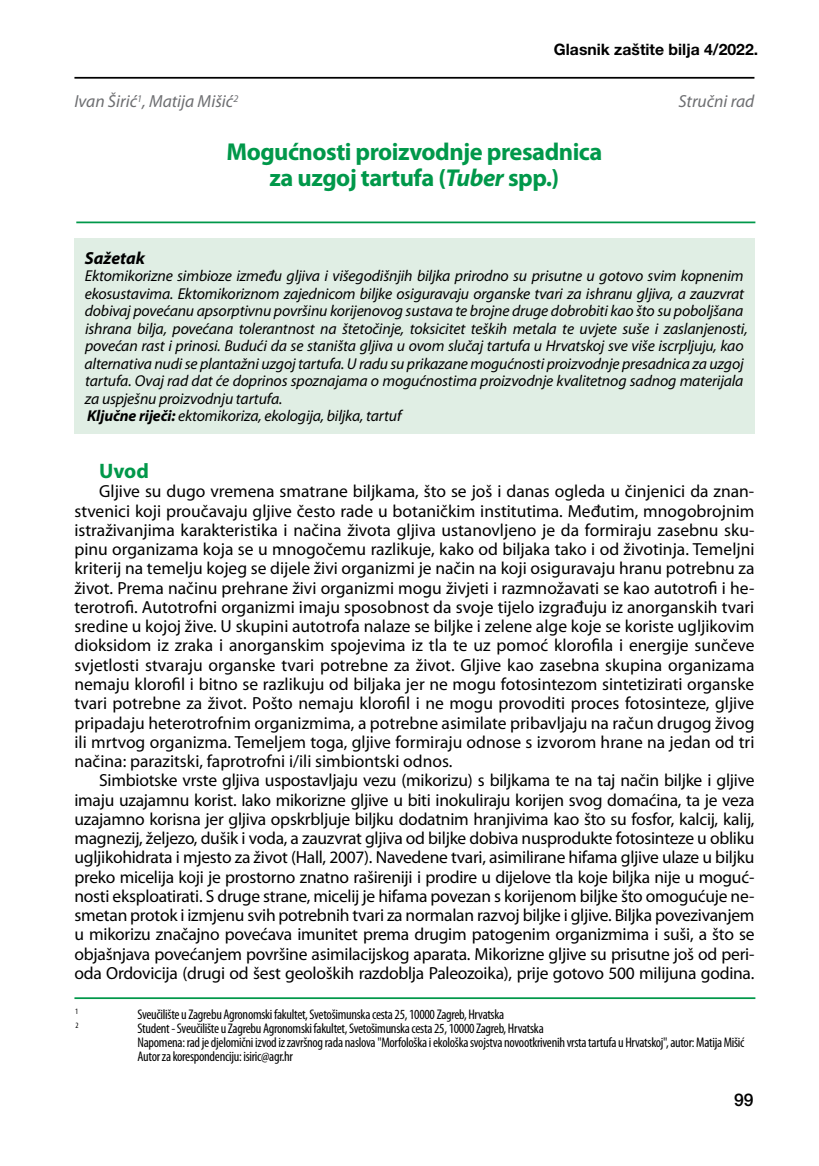
<style>
.page{position:relative;width:819px;height:1166px;background:#fff}
.page>*{position:absolute;margin:0;border:0;box-sizing:border-box;transform-origin:0 0}
.t1{font:700 24.5px/26.2px "Myriad Pro";letter-spacing:-.02em;color:#00984a;text-align:center}
.t2{font:700 21px "Myriad Pro";color:#00984a}
.t3{font:17.5px/19.2px "Myriad Pro";letter-spacing:-.01em;color:#000;text-align:justify}
.t4{font:italic 17.5px "Myriad Pro";color:#6d6e71}
.t5{font:italic 700 17.5px "Myriad Pro";color:#000}
.t6{font:500 17.5px "Helvetica Neue LT Pro";color:#000}
.t7{font:italic 15.75px/17.5px "Myriad Pro";letter-spacing:-.01em;color:#000}
.t8{font:700 15.75px "Helvetica Neue LT Pro";color:#000}
.t9{font:condensed 14px/14px "Myriad Pro";letter-spacing:-.02em;color:#000}
.t10{font:condensed 8.22px "Myriad Pro";color:#000}
.s1{font-style:italic}
.s2{font-weight:700}
</style>
<div class="page">
<hr style="left:74px;top:77px;width:680px;height:2px;background:#000">
<div style="left:74px;top:238px;width:680px;height:196px;background:#e0eee4"></div>
<hr style="left:74px;top:997px;width:681px;height:2px;background:#00984a">
<hr style="left:76px;top:221px;width:679px;height:2px;background:#00984a">
<p class="t8" style="left:554px;top:40px;width:206px">Glasnik zaštite bilja 4/2022.</p>
<p class="t4" style="left:74px;top:91px;width:165px">Ivan Širić<sup>1</sup>, Matija Mišić<sup>2</sup></p>
<p class="t4" style="left:678px;top:91px;width:77px">Stručni rad</p>
<h1 class="t1" style="left:226px;top:138px;width:377px">Mogućnosti proizvodnje presadnica za uzgoj tartufa (<span class="s1">Tuber</span> spp.)</h1>
<p class="t5" style="left:85px;top:247px;width:62px">Sažetak</p>
<p class="t7" style="left:84px;top:267px;width:664px">Ektomikorizne simbioze između gljiva i višegodišnjih biljka prirodno su prisutne u gotovo svim kopnenim ekosustavima. Ektomikoriznom zajednicom biljke osiguravaju organske tvari za ishranu gljiva, a zauzvrat dobivaj povećanu apsorptivnu površinu korijenovog sustava te brojne druge dobrobiti kao što su poboljšana ishrana bilja, povećana tolerantnost na štetočinje, toksicitet teških metala te uvjete suše i zaslanjenosti, povećan rast i prinosi. Budući da se staništa gljiva u ovom slučaj tartufa u Hrvatskoj sve više iscrpljuju, kao alternativa nudi se plantažni uzgoj tartufa. U radu su prikazane mogućnosti proizvodnje presadnica za uzgoj tartufa. Ovaj rad dat će doprinos spoznajama o mogućnostima proizvodnje kvalitetnog sadnog materijala za uspješnu proizvodnju tartufa.<br><span class="s2">Ključne riječi:</span> ektomikoriza, ekologija, biljka, tartuf</p>
<p class="t2" style="left:99px;top:457px;width:51px">Uvod</p>
<p class="t3" style="left:74px;top:482px;width:681px;text-indent:25px">Gljive su dugo vremena smatrane biljkama, što se još i danas ogleda u činjenici da znan&shy;stvenici koji proučavaju gljive često rade u botaničkim institutima. Međutim, mnogobrojnim istraživanjima karakteristika i načina života gljiva ustanovljeno je da formiraju zasebnu sku&shy;pinu organizama koja se u mnogočemu razlikuje, kako od biljaka tako i od životinja. Temeljni kriterij na temelju kojeg se dijele živi organizmi je način na koji osiguravaju hranu potrebnu za život. Prema načinu prehrane živi organizmi mogu živjeti i razmnožavati se kao autotrofi i he&shy;terotrofi. Autotrofni organizmi imaju sposobnost da svoje tijelo izgrađuju iz anorganskih tvari sredine u kojoj žive. U skupini autotrofa nalaze se biljke i zelene alge koje se koriste ugljikovim dioksidom iz zraka i anorganskim spojevima iz tla te uz pomoć klorofila i energije sunčeve svjetlosti stvaraju organske tvari potrebne za život. Gljive kao zasebna skupina organizama nemaju klorofil i bitno se razlikuju od biljaka jer ne mogu fotosintezom sintetizirati organske tvari potrebne za život. Pošto nemaju klorofil i ne mogu provoditi proces fotosinteze, gljive pripadaju heterotrofnim organizmima, a potrebne asimilate pribavljaju na račun drugog živog ili mrtvog organizma. Temeljem toga, gljive formiraju odnose s izvorom hrane na jedan od tri načina: parazitski, faprotrofni i/ili simbiontski odnos.</p>
<p class="t3" style="left:74px;top:770px;width:681px;text-indent:25px">Simbiotske vrste gljiva uspostavljaju vezu (mikorizu) s biljkama te na taj način biljke i gljive imaju uzajamnu korist. Iako mikorizne gljive u biti inokuliraju korijen svog domaćina, ta je veza uzajamno korisna jer gljiva opskrbljuje biljku dodatnim hranjivima kao što su fosfor, kalcij, kalij, magnezij, željezo, dušik i voda, a zauzvrat gljiva od biljke dobiva nusprodukte fotosinteze u obliku ugljikohidrata i mjesto za život (Hall, 2007). Navedene tvari, asimilirane hifama gljive ulaze u biljku preko micelija koji je prostorno znatno rašireniji i prodire u dijelove tla koje biljka nije u moguć&shy;nosti eksploatirati. S druge strane, micelij je hifama povezan s korijenom biljke što omogućuje ne&shy;smetan protok i izmjenu svih potrebnih tvari za normalan razvoj biljke i gljive. Biljka povezivanjem u mikorizu značajno povećava imunitet prema drugim patogenim organizmima i suši, a što se objašnjava povećanjem površine asimilacijskog aparata. Mikorizne gljive su prisutne još od peri&shy;oda Ordovicija (drugi od šest geoloških razdoblja Paleozoika), prije gotovo 500 milijuna godina.</p>
<p class="t10" style="left:75px;top:1006px;width:5px">1</p>
<p class="t9" style="left:137px;top:1007px;width:368px">Sveučilište u Zagrebu Agronomski fakultet, Svetošimunska cesta 25, 10000 Zagreb, Hrvatska</p>
<p class="t10" style="left:76px;top:1020px;width:5px">2</p>
<p class="t9" style="left:137px;top:1021px;width:608px">Student - Sveučilište u Zagrebu Agronomski fakultet, Svetošimunska cesta 25, 10000 Zagreb, Hrvatska<br>Napomena: rad je djelomični izvod iz završnog rada naslova "Morfološka i ekološka svojstva novootkrivenih vrsta tartufa u Hrvatskoj", autor: Matija Mišić<br>Autor za korespondenciju: isiric@agr.hr</p>
<p class="t6" style="left:734px;top:1090px;width:21px">99</p>
</div>
